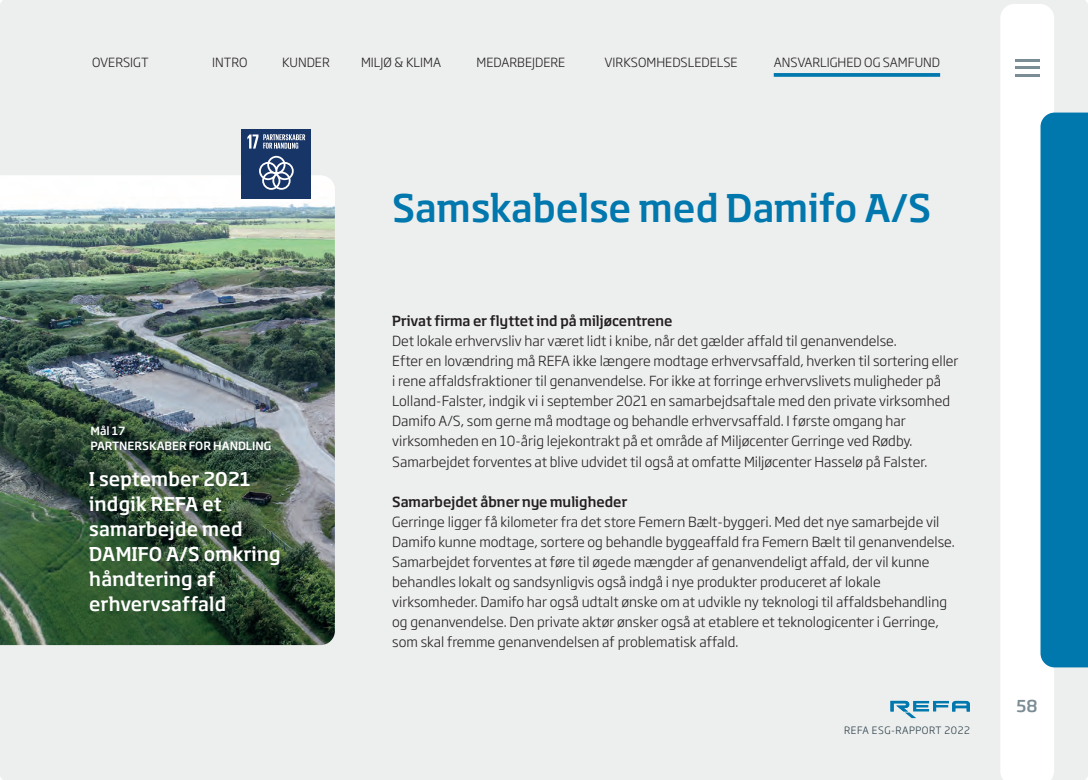
<style>
.page{position:relative;width:1088px;height:780px;background:#edefee}
.page>*{position:absolute;margin:0;border:0;box-sizing:border-box;transform-origin:0 0}
.t1{font:500 37.5px "REF Aoverskrift";color:#0078ae}
.t2{font:500 18.75px/25px "REF Aoverskrift";letter-spacing:.01em;color:#fff}
.t3{font:500 16.25px "REF Aoverskrift";color:#7b8c95}
.t4{font:300 13.75px/20px "REF Atekst";color:#231f20}
.t5{font:300 12.5px "REF Atekst";color:#231f20}
.t6{font:500 11.25px/15px "REF Atekst";color:#fff}
.t7{font:300 10px "REF Atekst";letter-spacing:.05em;color:#273b44}
.s1{font-family:"REF Aoverskrift";font-weight:500}
</style>
<div class="page">
<svg style="left:774px;top:73px;width:166px;height:4px"></svg>
<img style="left:0;top:175px;width:335px;height:470px">
<div style="left:241px;top:129px;width:70px;height:69px;background:#183567"></div>
<svg style="left:259px;top:156px;width:35px;height:34px"></svg>
<svg style="left:247px;top:134px;width:58px;height:15px"></svg>
<svg style="left:1000px;top:4px;width:54px;height:776px"></svg>
<hr style="left:1015px;top:59px;width:24px;height:2px;background:#7b8c95">
<hr style="left:1015px;top:66px;width:24px;height:3px;background:#7b8c95">
<hr style="left:1015px;top:74px;width:24px;height:3px;background:#7b8c95">
<svg style="left:1040px;top:112px;width:48px;height:555px;background:#1181b3"></svg>
<svg style="left:890px;top:700px;width:80px;height:18px"></svg>
<p class="t5" style="left:92px;top:53px;width:58px">OVERSIGT</p>
<p class="t5" style="left:212px;top:53px;width:37px">INTRO</p>
<p class="t5" style="left:282px;top:53px;width:49px">KUNDER</p>
<p class="t5" style="left:361px;top:53px;width:82px">MILJØ &amp; KLIMA</p>
<p class="t5" style="left:476px;top:53px;width:90px">MEDARBEJDERE</p>
<p class="t5" style="left:604px;top:53px;width:135px">VIRKSOMHEDSLEDELSE</p>
<p class="t5" style="left:774px;top:53px;width:168px">ANSVARLIGHED OG SAMFUND</p>
<p class="t6" style="left:90px;top:423px;width:183px">Mål 17<br>PARTNERSKABER FOR HANDLING</p>
<p class="t2" style="left:89px;top:465px;width:193px">I september 2021 indgik REFA et samarbejde med<br>DAMIFO A/S omkring håndtering af erhvervsaffald</p>
<h1 class="t1" style="left:392px;top:178px;width:540px">Samskabelse med Damifo A/S</h1>
<p class="t4" style="left:392px;top:310px;width:568px"><span class="s1">Privat firma er flyttet ind på miljøcentrene<br></span>Det lokale erhvervsliv har været lidt i knibe, når det gælder affald til genanvendelse.<br>Efter en lovændring må REFA ikke længere modtage erhvervsaffald, hverken til sortering eller i rene affaldsfraktioner til genanvendelse. For ikke at forringe erhvervslivets muligheder på Lolland-Falster, indgik vi i september 2021 en samarbejdsaftale med den private virksomhed Damifo A/S, som gerne må modtage og behandle erhvervsaffald. I første omgang har virksomheden en 10-årig lejekontrakt på et område af Miljøcenter Gerringe ved Rødby.<br>Samarbejdet forventes at blive udvidet til også at omfatte Miljøcenter Hasselø på Falster.</p>
<p class="t4" style="left:392px;top:490px;width:564px"><span class="s1">Samarbejdet åbner nye muligheder<br></span>Gerringe ligger få kilometer fra det store Femern Bælt-byggeri. Med det nye samarbejde vil Damifo kunne modtage, sortere og behandle byggeaffald fra Femern Bælt til genanvendelse.<br>Samarbejdet forventes at føre til øgede mængder af genanvendeligt affald, der vil kunne behandles lokalt og sandsynligvis også indgå i nye produkter produceret af lokale virksomheder. Damifo har også udtalt ønske om at udvikle ny teknologi til affaldsbehandling og genanvendelse. Den private aktør ønsker også at etablere et teknologicenter i Gerringe, som skal fremme genanvendelsen af problematisk affald.</p>
<p class="t7" style="left:844px;top:722px;width:127px">REFA ESG-RAPPORT 2022</p>
<p class="t3" style="left:1016px;top:693px;width:23px">58</p>
</div>
